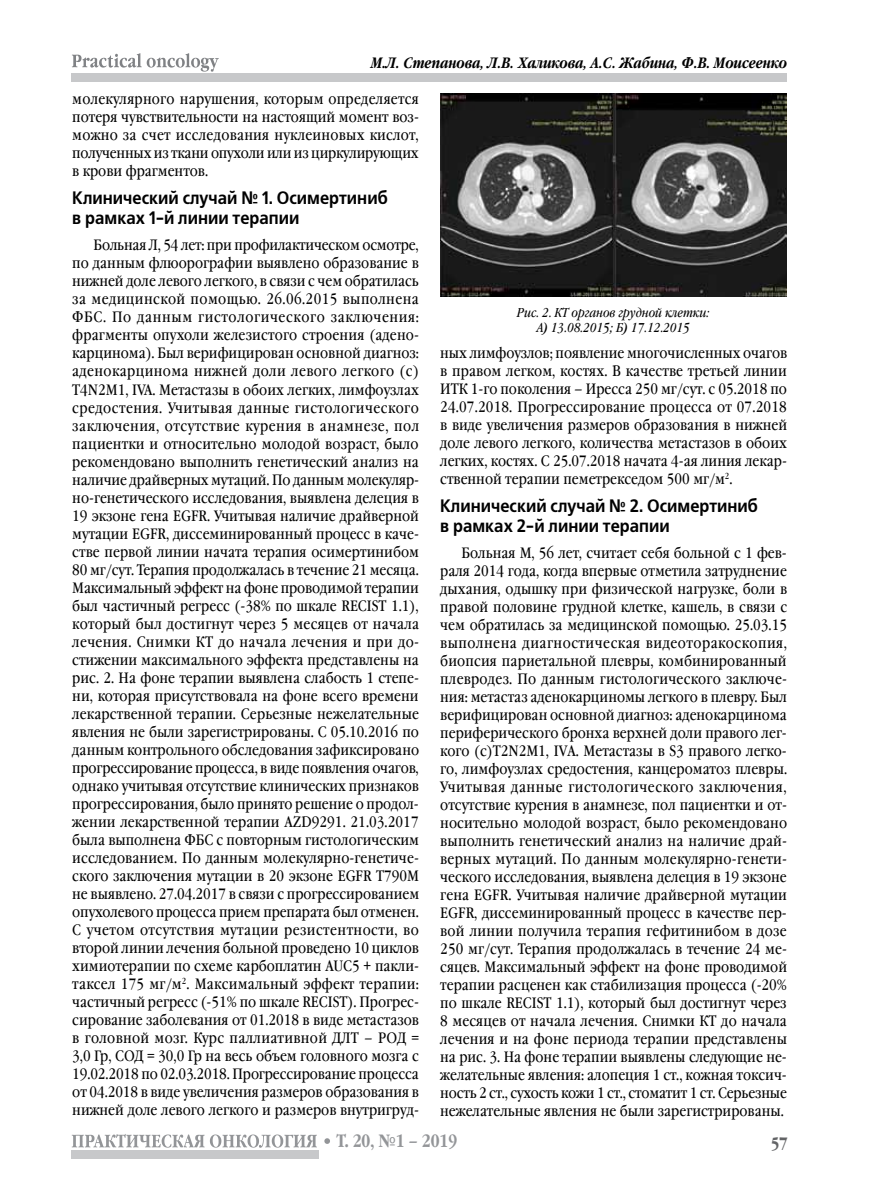
<style>
.page{position:relative;width:872px;height:1191px;background:#fff}
.page>*{position:absolute;margin:0;border:0;box-sizing:border-box;transform-origin:0 0}
.t1{font:700 18px/19.5px "Free Set C";color:#000;scale:.9 1}
.t2{font:700 17.85px "Garamond Narrow C";color:#939598}
.t3{font:700 16.5px "Garamond Narrow C";color:#636466}
.t4{font:15px/18px "Garamond Book Narrow C";color:#000;text-align:justify}
.t5{font:italic 700 15px "Garamond Narrow C";color:#000}
.t6{font:italic 12.75px/15.3px "Garamond Book Narrow C";color:#000;text-align:center}
</style>
<div class="page">
<div style="left:71px;top:74px;width:716px;height:8px;background:#c7c8ca"></div>
<svg style="left:72px;top:53px;width:147px;height:19px"></svg>
<div style="left:71px;top:1150px;width:247px;height:8px;background:#c7c8ca"></div>
<svg style="left:72px;top:1134px;width:258px;height:13px"></svg>
<img style="left:440px;top:94px;width:347px;height:203px">
<p class="t5" style="left:371px;top:54px;width:417px">М.Л. Степанова, Л.В. Халикова, А.С. Жабина, Ф.В. Моисеенко</p>
<p class="t4" style="left:72px;top:91px;width:348px">молекулярного нарушения, которым определяется потеря чувствительности на настоящий момент воз&shy;можно за счет исследования нуклеиновых кислот, полученных из ткани опухоли или из циркулирующих в крови фрагментов.</p>
<p class="t1" style="left:72px;top:189px;width:352px">Клинический случай № 1. Осимертиниб в рамках 1-й линии терапии</p>
<p class="t4" style="left:72px;top:237px;width:348px;text-indent:21px">Больная Л, 54 лет: при профилактическом осмотре, по данным флюорографии выявлено образование в нижней доле левого легкого, в связи с чем обратилась за медицинской помощью. 26.06.2015 выполнена ФБС. По данным гистологического заключения: фрагменты опухоли железистого строения (адено&shy;карцинома). Был верифицирован основной диагноз: аденокарцинома нижней доли левого легкого (с)<br>T4N2M1, IVA. Метастазы в обоих легких, лимфоузлах средостения. Учитывая данные гистологического заключения, отсутствие курения в анамнезе, пол пациентки и относительно молодой возраст, было рекомендовано выполнить генетический анализ на наличие драйверных мутаций. По данным молекуляр&shy;но-генетического исследования, выявлена делеция в 19 экзоне гена EGFR. Учитывая наличие драйверной мутации EGFR, диссеминированный процесс в каче&shy;стве первой линии начата терапия осимертинибом 80 мг/сут. Терапия продолжалась в течение 21 месяца.<br>Максимальный эффект на фоне проводимой терапии был частичный регресс (-38% по шкале RECIST 1.1), который был достигнут через 5 месяцев от начала лечения. Снимки КТ до начала лечения и при до&shy;стижении максимального эффекта представлены на рис. 2. На фоне терапии выявлена слабость 1 степе&shy;ни, которая присутствовала на фоне всего времени лекарственной терапии. Серьезные нежелательные явления не были зарегистрированы. С 05.10.2016 по данным контрольного обследования зафиксировано прогрессирование процесса, в виде появления очагов, однако учитывая отсутствие клинических признаков прогрессирования, было принято решение о продол&shy;жении лекарственной терапии AZD9291. 21.03.2017 была выполнена ФБС с повторным гистологическим исследованием. По данным молекулярно-генетиче&shy;ского заключения мутации в 20 экзоне EGFR Т790М не выявлено. 27.04.2017 в связи с прогрессированием опухолевого процесса прием препарата был отменен.<br>С учетом отсутствия мутации резистентности, во второй линии лечения больной проведено 10 циклов химиотерапии по схеме карбоплатин AUC5 + пакли&shy;таксел 175 мг/м<sup>2</sup>. Максимальный эффект терапии: частичный регресс (-51% по шкале RECIST). Прогрес&shy;сирование заболевания от 01.2018 в виде метастазов в головной мозг. Курс паллиативной ДЛТ – РОД = 3,0 Гр, СОД = 30,0 Гр на весь объем головного мозга с 19.02.2018 по 02.03.2018. Прогрессирование процесса от 04.2018 в виде увеличения размеров образования в нижней доле левого легкого и размеров внутригруд-</p>
<p class="t6" style="left:517px;top:305px;width:194px">Рис. 2. КТ органов грудной клетки:<br>А) 13.08.2015; Б) 17.12.2015</p>
<p class="t4" style="left:440px;top:344px;width:348px">ных лимфоузлов; появление многочисленных очагов в правом легком, костях. В качестве третьей линии ИТК 1-го поколения – Иресса 250 мг/сут. с 05.2018 по 24.07.2018. Прогрессирование процесса от 07.2018 в виде увеличения размеров образования в нижней доле левого легкого, количества метастазов в обоих легких, костях. С 25.07.2018 начата 4-ая линия лекар&shy;ственной терапии пеметрекседом 500 мг/м<sup>2</sup>.</p>
<p class="t1" style="left:440px;top:497px;width:354px">Клинический случай № 2. Осимертиниб в рамках 2-й линии терапии</p>
<p class="t4" style="left:440px;top:544px;width:348px;text-indent:21px">Больная М, 56 лет, считает себя больной с 1 фев&shy;раля 2014 года, когда впервые отметила затруднение дыхания, одышку при физической нагрузке, боли в правой половине грудной клетке, кашель, в связи с чем обратилась за медицинской помощью. 25.03.15 выполнена диагностическая видеоторакоскопия, биопсия париетальной плевры, комбинированный плевродез. По данным гистологического заключе&shy;ния: метастаз аденокарциномы легкого в плевру. Был верифицирован основной диагноз: аденокарцинома периферического бронха верхней доли правого лег&shy;кого (с)T2N2M1, IVА. Метастазы в S3 правого легко&shy;го, лимфоузлах средостения, канцероматоз плевры.<br>Учитывая данные гистологического заключения, отсутствие курения в анамнезе, пол пациентки и от&shy;носительно молодой возраст, было рекомендовано выполнить генетический анализ на наличие драй&shy;верных мутаций. По данным молекулярно-генети&shy;ческого исследования, выявлена делеция в 19 экзоне гена EGFR. Учитывая наличие драйверной мутации EGFR, диссеминированный процесс в качестве пер&shy;вой линии получила терапия гефитинибом в дозе 250 мг/сут. Терапия продолжалась в течение 24 ме&shy;сяцев. Максимальный эффект на фоне проводимой терапии расценен как стабилизация процесса (-20% по шкале RECIST 1.1), который был достигнут через 8 месяцев от начала лечения. Снимки КТ до начала лечения и на фоне периода терапии представлены на рис. 3. На фоне терапии выявлены следующие не&shy;желательные явления: алопеция 1 ст., кожная токсич&shy;ность 2 ст., сухость кожи 1 ст., стоматит 1 ст. Серьезные нежелательные явления не были зарегистрированы.</p>
<p class="t2" style="left:336px;top:1131px;width:122px">Т. 20, №1 – 2019</p>
<p class="t3" style="left:771px;top:1133px;width:18px">57</p>
</div>
